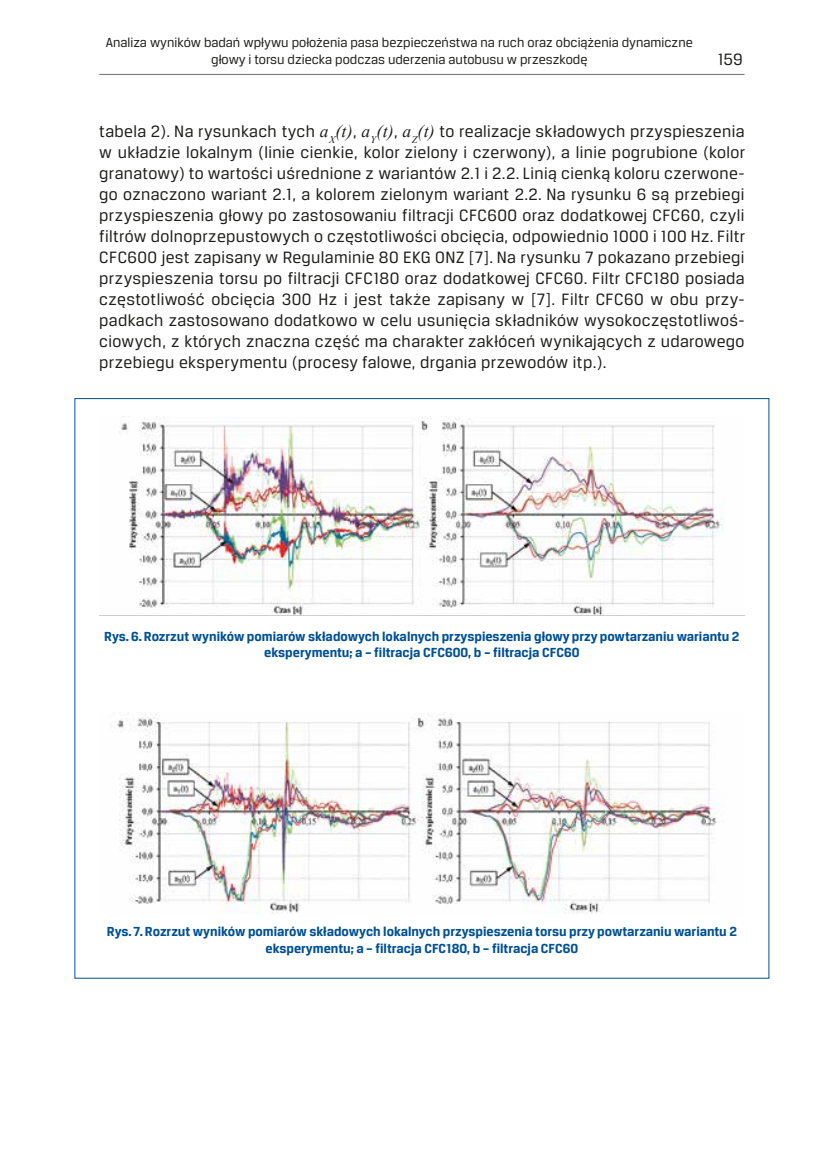
<style>
.page{position:relative;width:819px;height:1161px;background:#fff}
.page>*{position:absolute;margin:0;border:0;box-sizing:border-box;transform-origin:0 0}
.podstawowy_pol{font:17.5px/21px "Breuer Text";letter-spacing:.02em;color:#1d1d1b;text-align:justify}
.podst_ang{font:700 14px/16.8px "Breuer Text";color:#005092;text-align:center}
.t1{font:14px/16.8px "Breuer Text";color:#1d1d1b;text-align:center}
.s1{font-family:"Times New Roman";font-style:italic}
</style>
<div class="page">
<hr style="left:99px;top:74px;width:645px;height:1px;background:#706f6f">
<img style="left:99px;top:417px;width:645px;height:199px">
<img style="left:114px;top:712px;width:603px;height:202px">
<p class="t1" style="left:106px;top:34px;width:588px">Analiza wyników badań wpływu położenia pasa bezpieczeństwa na ruch oraz obciążenia dynamiczne głowy i torsu dziecka podczas uderzenia autobusu w przeszkodę</p>
<p class="podstawowy_pol" style="left:717px;top:49px;width:27px">159</p>
<p class="podstawowy_pol" style="left:99px;top:121px;width:647px">tabela 2). Na rysunkach tych <span class="s1">a</span><sub>X</sub><span class="s1">(t)</span>, <span class="s1">a</span><sub>Y</sub><span class="s1">(t)</span>, <span class="s1">a</span><sub>Z</sub><span class="s1">(t)</span> to realizacje składowych przyspieszenia w układzie lokalnym (linie cienkie, kolor zielony i czerwony), a linie pogrubione (kolor granatowy) to wartości uśrednione z wariantów 2.1 i 2.2. Linią cienką koloru czerwone&shy;go oznaczono wariant 2.1, a kolorem zielonym wariant 2.2. Na rysunku 6 są przebiegi przyspieszenia głowy po zastosowaniu filtracji CFC600 oraz dodatkowej CFC60, czyli filtrów dolnoprzepustowych o częstotliwości obcięcia, odpowiednio 1000 i 100 Hz. Filtr CFC600 jest zapisany w Regulaminie 80 EKG ONZ [7]. Na rysunku 7 pokazano przebiegi przyspieszenia torsu po filtracji CFC180 oraz dodatkowej CFC60. Filtr CFC180 posiada częstotliwość obcięcia 300 Hz i jest także zapisany w [7]. Filtr CFC60 w obu przy&shy;padkach zastosowano dodatkowo w celu usunięcia składników wysokoczęstotliwoś&shy;ciowych, z których znaczna część ma charakter zakłóceń wynikających z udarowego przebiegu eksperymentu (procesy falowe, drgania przewodów itp.).</p>
<p class="podst_ang" style="left:104px;top:627px;width:636px">Rys. 6. Rozrzut wyników pomiarów składowych lokalnych przyspieszenia głowy przy powtarzaniu wariantu 2 eksperymentu; a – filtracja CFC600, b – filtracja CFC60</p>
<p class="podst_ang" style="left:107px;top:923px;width:631px">Rys. 7. Rozrzut wyników pomiarów składowych lokalnych przyspieszenia torsu przy powtarzaniu wariantu 2 eksperymentu; a – filtracja CFC180, b – filtracja CFC60</p>
</div>
